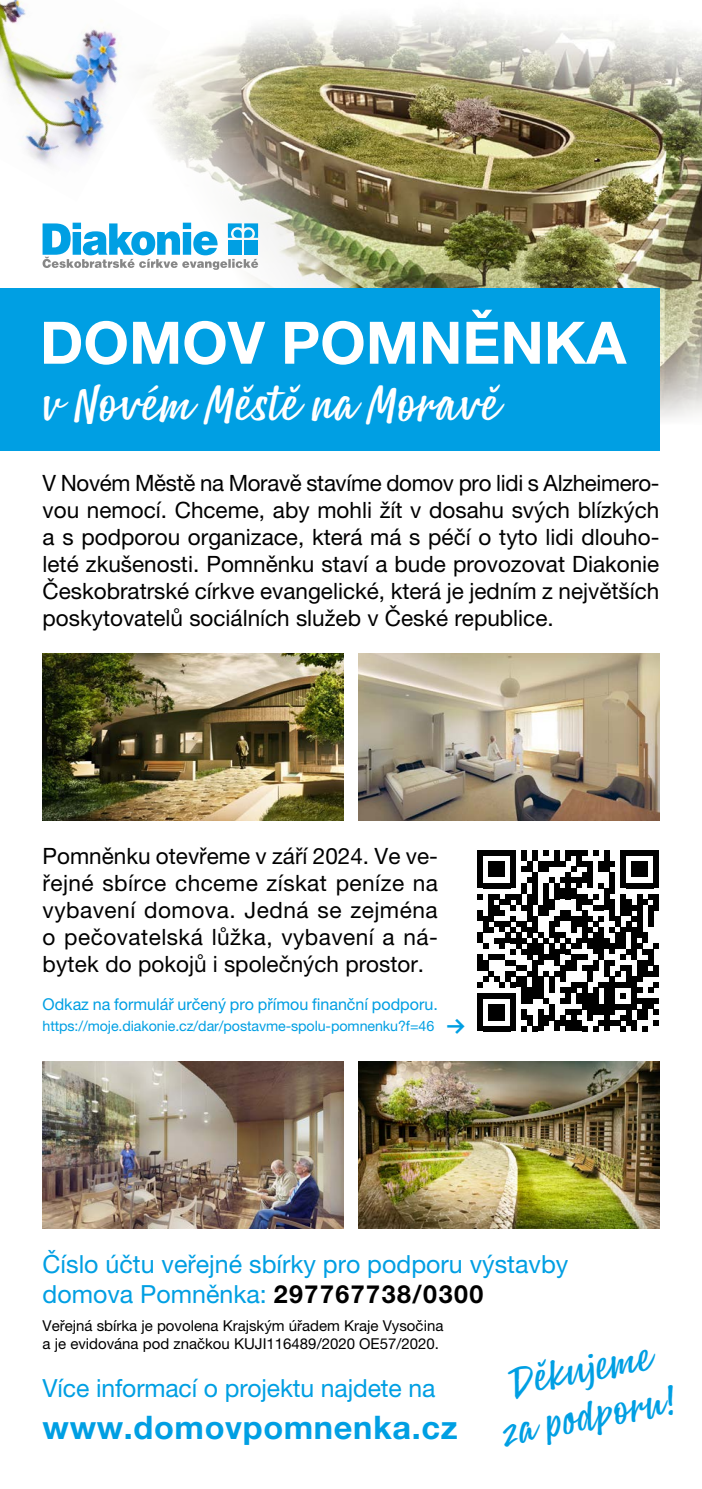
<style>
.page{position:relative;width:702px;height:1489px;background:#fff}
.page>*{position:absolute;margin:0;border:0;box-sizing:border-box;transform-origin:0 0}
.t1{font:700 58.5px "Helvetica Neue LT Pro";color:#fff}
.t2{font:italic 47px "Lemonado Script Smooth";color:#fff}
.t3{font:italic 39.5px "Lemonado Script Smooth";color:#009fe3}
.t4{font:700 32.5px "Helvetica Neue LT Pro";letter-spacing:.02em;color:#009fe3}
.t5{font:25px/30px "Helvetica Neue LT Pro";color:#009fe3}
.t6{font:22.5px/27px "Helvetica Neue LT Pro";color:#000;text-align:justify}
.t7{font:16.25px "Helvetica Neue LT Pro";color:#009fe3}
.t8{font:15px/17.5px "Helvetica Neue LT Pro";color:#000}
.t9{font:14.25px "Helvetica Neue LT Pro";letter-spacing:-.005em;color:#009fe3}
.s1{font-family:"Galano Classic";font-weight:500;font-size:22.5px}
.s2{font-weight:700;color:#000}
</style>
<div class="page">
<img style="left:377px;top:14px;width:325px;height:410px">
<img style="left:0;top:20px;width:377px;height:269px">
<svg style="left:43px;top:223px;width:215px;height:47px"></svg>
<img style="left:43px;top:653px;width:300px;height:167px">
<img style="left:359px;top:1061px;width:300px;height:167px">
<img style="left:43px;top:1061px;width:300px;height:167px">
<img style="left:359px;top:653px;width:300px;height:167px">
<img style="left:0;top:0;width:170px;height:201px">
<div style="left:0;top:289px;width:659px;height:162px;background:#009fe3"></div>
<div style="left:477px;top:849px;width:6px;height:17px;background:#000"></div>
<div style="left:477px;top:866px;width:6px;height:22px;background:#000"></div>
<div style="left:488px;top:866px;width:6px;height:11px;background:#000"></div>
<div style="left:494px;top:866px;width:5px;height:11px;background:#000"></div>
<div style="left:499px;top:866px;width:6px;height:11px;background:#000"></div>
<svg style="left:483px;top:850px;width:27px;height:16px"></svg>
<div style="left:510px;top:849px;width:6px;height:17px;background:#000"></div>
<div style="left:510px;top:866px;width:6px;height:22px;background:#000"></div>
<div style="left:521px;top:849px;width:6px;height:11px;background:#000"></div>
<svg style="left:521px;top:860px;width:11px;height:11px"></svg>
<div style="left:532px;top:849px;width:6px;height:11px;background:#000"></div>
<div style="left:532px;top:871px;width:6px;height:33px;background:#000"></div>
<svg style="left:538px;top:850px;width:16px;height:21px"></svg>
<div style="left:554px;top:849px;width:6px;height:17px;background:#000"></div>
<svg style="left:560px;top:861px;width:5px;height:5px"></svg>
<div style="left:565px;top:849px;width:6px;height:11px;background:#000"></div>
<div style="left:565px;top:871px;width:6px;height:28px;background:#000"></div>
<svg style="left:571px;top:850px;width:5px;height:5px"></svg>
<svg style="left:571px;top:866px;width:5px;height:5px"></svg>
<div style="left:576px;top:849px;width:6px;height:17px;background:#000"></div>
<div style="left:582px;top:871px;width:5px;height:11px;background:#000"></div>
<div style="left:587px;top:866px;width:6px;height:22px;background:#000"></div>
<svg style="left:582px;top:850px;width:32px;height:21px"></svg>
<div style="left:609px;top:871px;width:5px;height:22px;background:#000"></div>
<div style="left:620px;top:849px;width:5px;height:17px;background:#000"></div>
<div style="left:620px;top:866px;width:5px;height:22px;background:#000"></div>
<div style="left:631px;top:866px;width:5px;height:11px;background:#000"></div>
<div style="left:636px;top:866px;width:6px;height:11px;background:#000"></div>
<div style="left:642px;top:866px;width:5px;height:11px;background:#000"></div>
<svg style="left:625px;top:850px;width:28px;height:16px"></svg>
<div style="left:653px;top:849px;width:5px;height:17px;background:#000"></div>
<div style="left:653px;top:866px;width:5px;height:22px;background:#000"></div>
<svg style="left:477px;top:877px;width:181px;height:154px"></svg>
<h1 class="t1" style="left:40px;top:306px;width:588px">DOMOV POMNĚNKA</h1>
<h2 class="t2" style="left:40px;top:375px;width:460px">v Novém Městě na Moravě</h2>
<p class="t6" style="left:43px;top:468px;width:618px">V Novém Městě na Moravě stavíme domov pro lidi s Alzheimero&shy;vou nemocí. Chceme, aby mohli žít v dosahu svých blízkých a s podporou organizace, která má s péčí o tyto lidi dlouho&shy;leté zkušenosti. Pomněnku staví a bude provozovat Diakonie Českobratrské církve evangelické, která je jedním z největších poskytovatelů sociálních služeb v České republice.</p>
<p class="t6" style="left:43px;top:842px;width:397px">Pomněnku otevřeme v září 2024. Ve ve&shy;řejné sbírce chceme získat peníze na vybavení domova. Jedná se zejména o pečovatelská lůžka, vybavení a ná&shy;bytek do pokojů i společných prostor.</p>
<p class="t7" style="left:43px;top:994px;width:397px">Odkaz na formulář určený pro přímou finanční podporu.</p>
<p class="t9" style="left:43px;top:1017px;width:424px">https://moje.diakonie.cz/dar/postavme-spolu-pomnenku?f=46 <span class="s1">→</span></p>
<p class="t5" style="left:43px;top:1248px;width:527px">Číslo účtu veřejné sbírky pro podporu výstavby domova Pomněnka: <span class="s2">297767738/0300</span></p>
<p class="t8" style="left:43px;top:1316px;width:402px">Veřejná sbírka je povolena Krajským úřadem Kraje Vysočina a je evidována pod značkou KUJI116489/2020 OE57/2020.</p>
<p class="t5" style="left:43px;top:1372px;width:394px">Více informací o projektu najdete na</p>
<h3 class="t3" style="left:503px;top:1358px;width:147px;rotate:-11deg">Děkujeme</h3>
<h3 class="t3" style="left:496px;top:1408px;width:178px;rotate:-11deg">za podporu!</h3>
<h3 class="t4" style="left:43px;top:1406px;width:416px">www.domovpomnenka.cz</h3>
</div>
